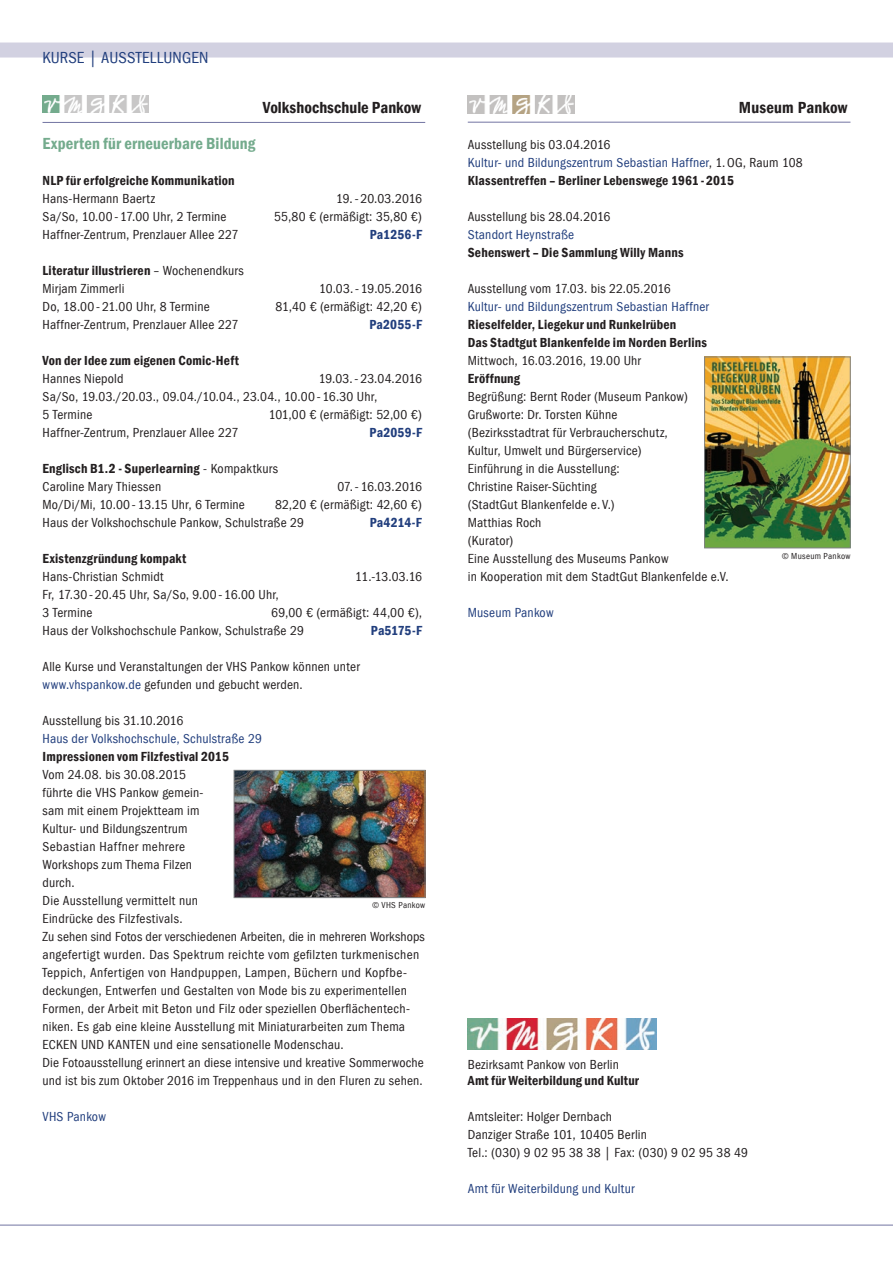
<style>
.page{position:relative;width:893px;height:1263px;background:#fff}
.page>*{position:absolute;margin:0;border:0;box-sizing:border-box;transform-origin:0 0}
.t1{font:600 condensed 16.5px "Franklin Gothic";letter-spacing:.005em;color:#231f20}
.t2{font:600 condensed 16.5px "Franklin Gothic";letter-spacing:.01em;color:#74ab8d}
.t3{font:condensed 16.5px "Franklin Gothic";letter-spacing:.01em;color:#213e7d}
.t4{font:condensed 13.5px/18px "Franklin Gothic";letter-spacing:.015em;color:#231f20}
.t5{font:600 condensed 13.5px/18px "Franklin Gothic";letter-spacing:.015em;color:#231f20}
.t6{font:condensed 13.5px "Franklin Gothic";letter-spacing:.015em;color:#213e7d}
.t7{font:600 condensed 13.5px "Franklin Gothic";letter-spacing:.015em;color:#213e7d}
.t8{font:condensed 13.5px "Franklin Gothic";letter-spacing:-.015em;color:#231f20}
.t9{font:condensed 13.5px "Franklin Gothic";letter-spacing:-.005em;color:#231f20}
.t10{font:condensed 13.5px "Franklin Gothic";letter-spacing:-.02em;color:#231f20}
.t11{font:condensed 9px "Franklin Gothic";letter-spacing:.03em;color:#231f20}
.s1{font-weight:600}
.s2{color:#213e7d}
.s3{font-weight:400}
.s4{font-weight:400;color:#213e7d}
</style>
<div class="page">
<hr style="left:0;top:1225px;width:893px;height:1px;background:#7274a2">
<img style="left:236px;top:772px;width:187px;height:124px">
<div style="left:234px;top:770px;width:191px;height:128px;border:1px solid #808385"></div>
<div style="left:0;top:43px;width:893px;height:15px;background:#d2d1e1"></div>
<img style="left:706px;top:359px;width:142px;height:187px">
<div style="left:704px;top:357px;width:146px;height:191px;border:1px solid #808385"></div>
<div style="left:468px;top:96px;width:107px;height:17px;background:#c3c1c0"></div>
<img style="left:469px;top:96px;width:105px;height:17px">
<hr style="left:468px;top:122px;width:382px;height:1px;background:#7274a2">
<img style="left:468px;top:1018px;width:188px;height:31px">
<img style="left:43px;top:96px;width:105px;height:17px">
<hr style="left:43px;top:122px;width:382px;height:1px;background:#7274a2">
<p class="t3" style="left:43px;top:48px;width:167px">KURSE | AUSSTELLUNGEN</p>
<p class="t1" style="left:263px;top:96px;width:160px">Volkshochschule Pankow</p>
<p class="t2" style="left:43px;top:132px;width:214px">Experten für erneuerbare Bildung</p>
<p class="t5" style="left:43px;top:171px;width:194px">NLP für erfolgreiche Kommunikation</p>
<p class="t4" style="left:43px;top:190px;width:114px">Hans-Hermann Baertz</p>
<p class="t9" style="left:336px;top:191px;width:87px">19.- 20.03.2016</p>
<p class="t4" style="left:43px;top:208px;width:186px">Sa/So, 10.00 - 17.00 Uhr, 2 Termine</p>
<p class="t4" style="left:274px;top:208px;width:149px">55,80 € (ermäßigt: 35,80 €)</p>
<p class="t4" style="left:43px;top:226px;width:197px">Haffner-Zentrum, Prenzlauer Allee 227</p>
<p class="t7" style="left:370px;top:225px;width:54px">Pa1256-F</p>
<p class="t4" style="left:43px;top:262px;width:203px"><span class="s1">Literatur illustrieren</span> – Wochenendkurs<br>Mirjam Zimmerli</p>
<p class="t8" style="left:319px;top:281px;width:104px">10.03.- 19.05.2016</p>
<p class="t4" style="left:43px;top:298px;width:169px">Do, 18.00 - 21.00 Uhr, 8 Termine</p>
<p class="t4" style="left:276px;top:298px;width:148px">81,40 € (ermäßigt: 42,20 €)</p>
<p class="t4" style="left:43px;top:316px;width:197px">Haffner-Zentrum, Prenzlauer Allee 227</p>
<p class="t7" style="left:369px;top:315px;width:54px">Pa2055-F</p>
<p class="t5" style="left:43px;top:351px;width:198px">Von der Idee zum eigenen Comic-Heft</p>
<p class="t4" style="left:43px;top:370px;width:83px">Hannes Niepold</p>
<p class="t4" style="left:43px;top:370px;width:381px;text-indent:276px">19.03.- 23.04.2016<br>Sa/So, 19.03./20.03., 09.04./10.04., 23.04., 10.00 - 16.30 Uhr,<br>5 Termine</p>
<p class="t4" style="left:269px;top:406px;width:155px">101,00 € (ermäßigt: 52,00 €)</p>
<p class="t4" style="left:43px;top:424px;width:197px">Haffner-Zentrum, Prenzlauer Allee 227</p>
<p class="t7" style="left:370px;top:423px;width:54px">Pa2059-F</p>
<p class="t4" style="left:42px;top:460px;width:237px"><span class="s1">Englisch B1.2 - Superlearning</span> - Kompaktkurs<br>Caroline Mary Thiessen</p>
<p class="t10" style="left:337px;top:479px;width:86px">07.- 16.03.2016</p>
<p class="t4" style="left:43px;top:496px;width:381px;text-indent:233px">82,20 € (ermäßigt: 42,60 €)<br>Haus der Volkshochschule Pankow, Schulstraße 29</p>
<p class="t4" style="left:43px;top:496px;width:204px">Mo/Di/Mi, 10.00 - 13.15 Uhr, 6 Termine</p>
<p class="t7" style="left:370px;top:513px;width:54px">Pa4214-F</p>
<p class="t5" style="left:42px;top:549px;width:145px">Existenzgründung kompakt</p>
<p class="t4" style="left:42px;top:568px;width:123px">Hans-Christian Schmidt</p>
<p class="t4" style="left:355px;top:568px;width:68px">11.-13.03.16</p>
<p class="t4" style="left:42px;top:586px;width:238px">Fr, 17.30 - 20.45 Uhr, Sa/So, 9.00 - 16.00 Uhr,<br>3 Termine</p>
<p class="t4" style="left:42px;top:604px;width:381px;text-indent:229px">69,00 € (ermäßigt: 44,00 €),<br>Haus der Volkshochschule Pankow, Schulstraße 29</p>
<p class="t7" style="left:371px;top:621px;width:53px">Pa5175-F</p>
<p class="t4" style="left:42px;top:658px;width:319px">Alle Kurse und Veranstaltungen der VHS Pankow können unter <span class="s2">www.vhspankow.de</span> gefunden und gebucht werden.</p>
<p class="t4" style="left:42px;top:712px;width:142px">Ausstellung bis 31.10.2016</p>
<p class="t6" style="left:42px;top:731px;width:221px">Haus der Volkshochschule, Schulstraße 29</p>
<p class="t5" style="left:42px;top:747px;width:188px">Impressionen vom Filzfestival 2015</p>
<p class="t4" style="left:42px;top:766px;width:384px">Vom 24.08. bis 30.08.2015<br>führte die VHS Pankow gemein-<br>sam mit einem Projektteam im<br>Kultur- und Bildungszentrum<br>Sebastian Haffner mehrere<br>Workshops zum Thema Filzen<br>durch.<br>Die Ausstellung vermittelt nun<br>Eindrücke des Filzfestivals.<br>Zu sehen sind Fotos der verschiedenen Arbeiten, die in mehreren Workshops angefertigt wurden. Das Spektrum reichte vom gefilzten turkmenischen Teppich, Anfertigen von Handpuppen, Lampen, Büchern und Kopfbe&shy;deckungen, Entwerfen und Gestalten von Mode bis zu experimentellen Formen, der Arbeit mit Beton und Filz oder speziellen Oberflächentech&shy;niken. Es gab eine kleine Ausstellung mit Miniaturarbeiten zum Thema ECKEN UND KANTEN und eine sensationelle Modenschau.<br>Die Fotoausstellung erinnert an diese intensive und kreative Sommerwoche und ist bis zum Oktober 2016 im Treppenhaus und in den Fluren zu sehen.</p>
<p class="t6" style="left:42px;top:1109px;width:65px">VHS Pankow</p>
<p class="t11" style="left:372px;top:900px;width:55px">© VHS Pankow</p>
<p class="t1" style="left:739px;top:97px;width:110px">Museum Pankow</p>
<p class="t5" style="left:468px;top:136px;width:336px"><span class="s3">Ausstellung bis 03.04.2016<br></span><span class="s4">Kultur- und Bildungszentrum Sebastian Haffner</span><span class="s3">, 1.OG, Raum 108<br></span>Klassentreffen – Berliner Lebenswege 1961 - 2015</p>
<p class="t4" style="left:468px;top:208px;width:144px">Ausstellung bis 28.04.2016</p>
<p class="t6" style="left:468px;top:227px;width:108px">Standort Heynstraße</p>
<p class="t5" style="left:468px;top:244px;width:217px">Sehenswert – Die Sammlung Willy Manns</p>
<p class="t4" style="left:468px;top:280px;width:204px">Ausstellung vom 17.03. bis 22.05.2016</p>
<p class="t6" style="left:468px;top:299px;width:243px">Kultur- und Bildungszentrum Sebastian Haffner</p>
<p class="t5" style="left:468px;top:316px;width:241px">Rieselfelder, Liegekur und Runkelrüben<br>Das Stadtgut Blankenfelde im Norden Berlins</p>
<p class="t4" style="left:468px;top:352px;width:175px">Mittwoch, 16.03.2016, 19.00 Uhr</p>
<p class="t5" style="left:468px;top:370px;width:54px">Eröffnung</p>
<p class="t4" style="left:468px;top:388px;width:262px">Begrüßung: Bernt Roder (Museum Pankow)<br>Grußworte: Dr. Torsten Kühne<br>(Bezirksstadtrat für Verbraucherschutz,<br>Kultur, Umwelt und Bürgerservice)<br>Einführung in die Ausstellung:<br>Christine Raiser-Süchting<br>(StadtGut Blankenfelde e. V.)<br>Matthias Roch<br>(Kurator)<br>Eine Ausstellung des Museums Pankow<br>in Kooperation mit dem StadtGut Blankenfelde e.V.</p>
<p class="t6" style="left:468px;top:605px;width:87px">Museum Pankow</p>
<p class="t11" style="left:782px;top:550px;width:70px">© Museum Pankow</p>
<p class="t4" style="left:468px;top:1056px;width:153px">Bezirksamt Pankow von Berlin</p>
<p class="t5" style="left:468px;top:1071px;width:173px">Amt für Weiterbildung und Kultur</p>
<p class="t4" style="left:468px;top:1108px;width:282px">Amtsleiter: Holger Dernbach<br>Danziger Straße 101, 10405 Berlin<br>Tel.: (030) 9 02 95 38 38 | Fax: (030) 9 02 95 38 49</p>
<p class="t6" style="left:468px;top:1181px;width:168px">Amt für Weiterbildung und Kultur</p>
</div>
